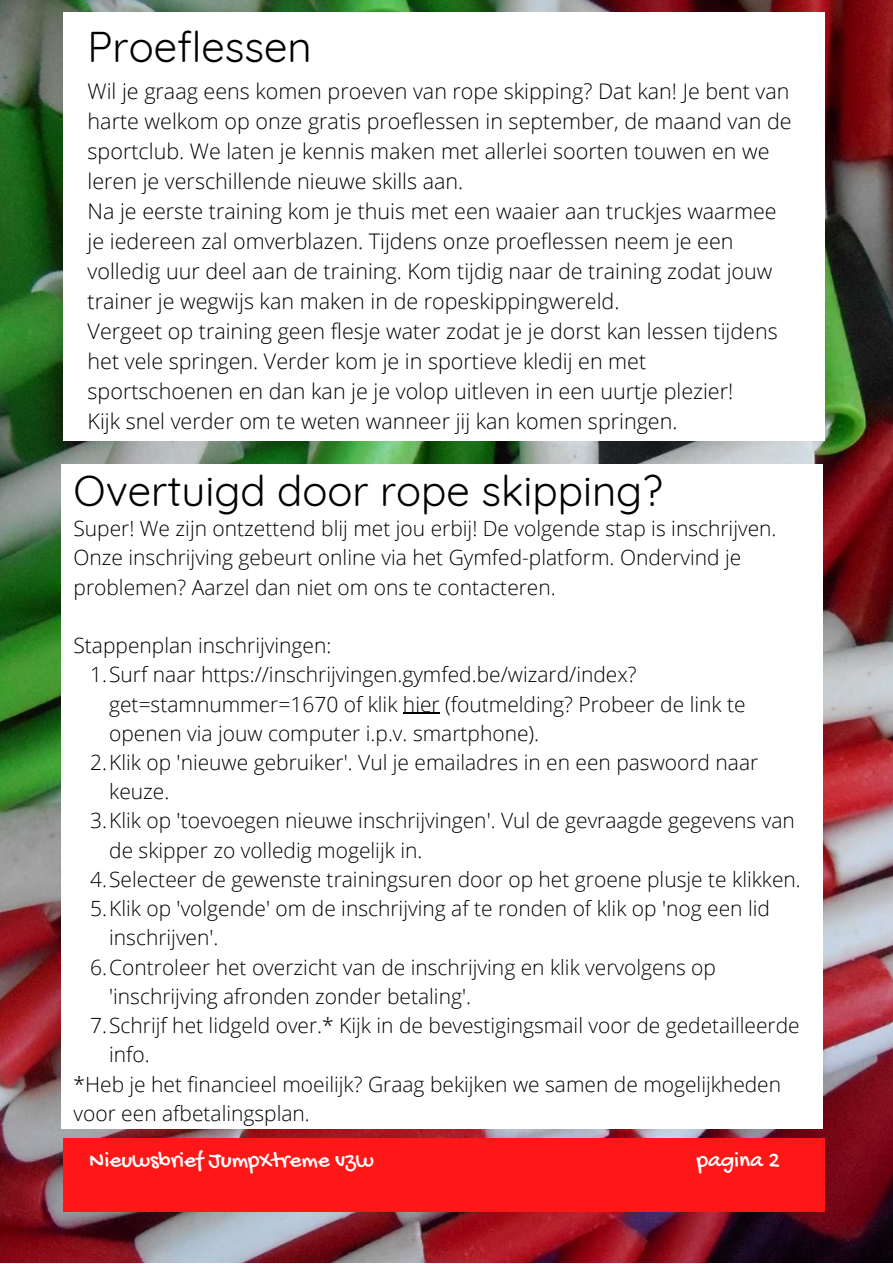
<style>
.page{position:relative;width:893px;height:1264px;background:#fff}
.page>*{position:absolute;margin:0;border:0;box-sizing:border-box;transform-origin:0 0}
.t1{font:42px "Quicksand";color:#000}
.t2{font:23.1px "Gochi Hand";color:#fff}
.t3{font:300 21.45px/30px "Open Sans";color:#000}
.t4{font:300 21px/29.2px "Open Sans";color:#000}
</style>
<div class="page">
<img style="left:0;top:0;width:892px;height:1262px">
<div style="left:777px;top:1138px;width:47px;height:73px;background:#ff1616"></div>
<div style="left:110px;top:1138px;width:667px;height:73px;background:#ff1616"></div>
<div style="left:63px;top:1138px;width:47px;height:73px;background:#ff1616"></div>
<div style="left:61px;top:464px;width:762px;height:664px;background:#fff"></div>
<hr style="left:403px;top:712px;width:36px;height:1px;background:#000">
<div style="left:63px;top:12px;width:761px;height:428px;background:#fff"></div>
<p class="t1" style="left:88px;top:20px;width:226px">Proeflessen</p>
<p class="t3" style="left:88px;top:76px;width:705px">Wil je graag eens komen proeven van rope skipping? Dat kan! Je bent van harte welkom op onze gratis proeflessen in september, de maand van de sportclub. We laten je kennis maken met allerlei soorten touwen en we leren je verschillende nieuwe skills aan.</p>
<p class="t3" style="left:88px;top:195px;width:690px">Na je eerste training kom je thuis met een waaier aan truckjes waarmee je iedereen zal omverblazen. Tijdens onze proeflessen neem je een volledig uur deel aan de training. Kom tijdig naar de training zodat jouw trainer je wegwijs kan maken in de ropeskippingwereld.</p>
<p class="t3" style="left:88px;top:315px;width:691px">Vergeet op training geen flesje water zodat je je dorst kan lessen tijdens het vele springen. Verder kom je in sportieve kledij en met sportschoenen en dan kan je je volop uitleven in een uurtje plezier!</p>
<p class="t3" style="left:88px;top:405px;width:591px">Kijk snel verder om te weten wanneer jij kan komen springen.</p>
<p class="t1" style="left:73px;top:464px;width:590px">Overtuigd door rope skipping?</p>
<p class="t4" style="left:73px;top:513px;width:704px">Super! We zijn ontzettend blij met jou erbij! De volgende stap is inschrijven.<br>Onze inschrijving gebeurt online via het Gymfed-platform. Ondervind je problemen? Aarzel dan niet om ons te contacteren.</p>
<p class="t4" style="left:73px;top:630px;width:259px">Stappenplan inschrijvingen:</p>
<p class="t4" style="left:109px;top:659px;width:638px;text-indent:-19px">1.Surf naar https://inschrijvingen.gymfed.be/wizard/index? get=stamnummer=1670 of klik hier (foutmelding? Probeer de link te openen via jouw computer i.p.v. smartphone).</p>
<p class="t4" style="left:109px;top:747px;width:650px;text-indent:-19px">2.Klik op 'nieuwe gebruiker'. Vul je emailadres in en een paswoord naar keuze.</p>
<p class="t4" style="left:109px;top:805px;width:687px;text-indent:-19px">3.Klik op 'toevoegen nieuwe inschrijvingen'. Vul de gevraagde gegevens van de skipper zo volledig mogelijk in.</p>
<p class="t4" style="left:90px;top:864px;width:712px">4.Selecteer de gewenste trainingsuren door op het groene plusje te klikken.</p>
<p class="t4" style="left:109px;top:893px;width:662px;text-indent:-19px">5.Klik op 'volgende' om de inschrijving af te ronden of klik op 'nog een lid inschrijven'.</p>
<p class="t4" style="left:109px;top:951px;width:608px;text-indent:-19px">6.Controleer het overzicht van de inschrijving en klik vervolgens op 'inschrijving afronden zonder betaling'.</p>
<p class="t4" style="left:109px;top:1010px;width:692px;text-indent:-19px">7.Schrijf het lidgeld over.* Kijk in de bevestigingsmail voor de gedetailleerde info.</p>
<p class="t4" style="left:73px;top:1068px;width:709px">*Heb je het financieel moeilijk? Graag bekijken we samen de mogelijkheden voor een afbetalingsplan.</p>
<p class="t2" style="left:89px;top:1147px;width:286px">Nieuwsbrief JumpXtreme vzw</p>
<p class="t2" style="left:696px;top:1147px;width:85px">pagina 2</p>
</div>
